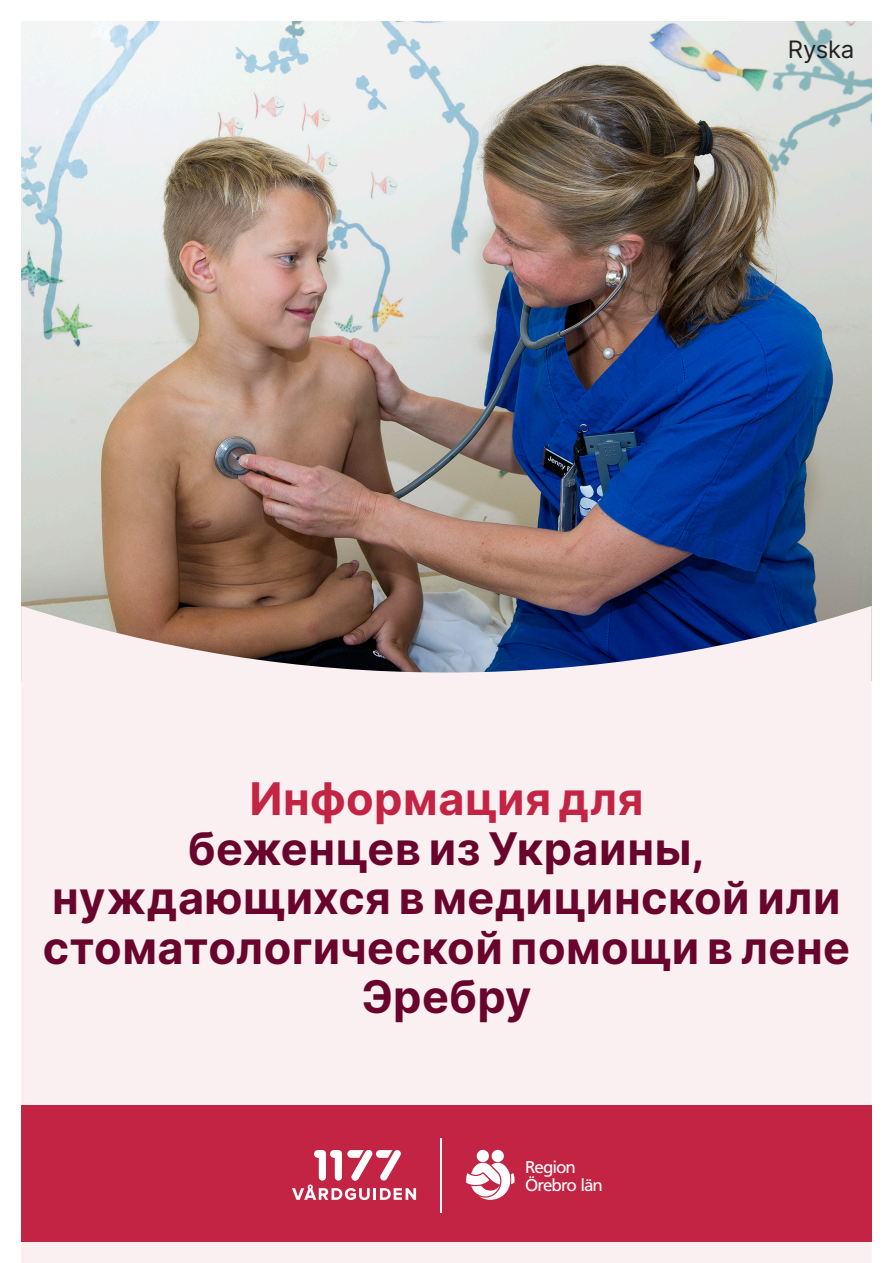
<style>
.page{position:relative;width:893px;height:1263px;background:#fff}
.page>*{position:absolute;margin:0;border:0;box-sizing:border-box;transform-origin:0 0}
.t1{font:700 45px/49.5px "Inter";letter-spacing:.01em;color:#69052d;text-align:center}
.t2{font:700 45px "Inter";letter-spacing:.01em;color:#c42443}
.t3{font:24px "Inter";letter-spacing:-.01em;color:#231f20}
.t4{font:17.1px/17.5px "Frutiger LT Std";letter-spacing:-.06em;color:#fff}
</style>
<div class="page">
<img style="left:21px;top:21px;width:851px;height:585px">
<svg style="left:21px;top:606px;width:851px;height:657px;fill:#faf0f2"></svg>
<div style="left:21px;top:1106px;width:851px;height:136px;background:#c42443"></div>
<svg style="left:292px;top:1150px;width:124px;height:50px"></svg>
<hr style="left:440px;top:1137px;width:2px;height:75px;background:#fff">
<div style="left:477px;top:1150px;width:12px;height:12px;background:#fff;border-radius:50%"></div>
<div style="left:492px;top:1150px;width:12px;height:12px;background:#fff;border-radius:50%"></div>
<svg style="left:466px;top:1163px;width:49px;height:37px"></svg>
<p class="t3" style="left:788px;top:32px;width:68px">Ryska</p>
<p class="t2" style="left:249px;top:766px;width:396px">Информация для</p>
<p class="t1" style="left:43px;top:824px;width:809px">беженцев из Украины, нуждающихся в медицинской или стоматологической помощи в лене<br>Эребру</p>
<p class="t4" style="left:525px;top:1159px;width:79px">Region<br>Örebro län</p>
</div>
